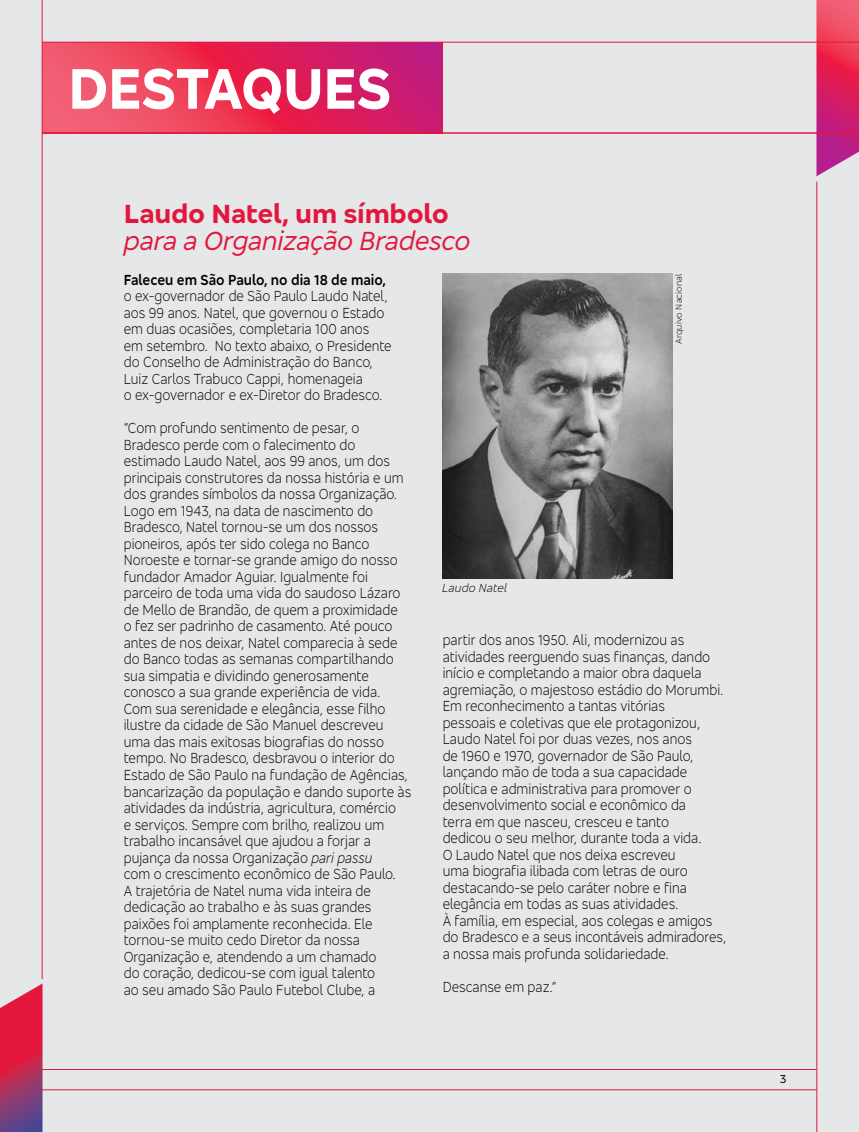
<style>
.page{position:relative;width:859px;height:1132px;background:#fff}
.page>*{position:absolute;margin:0;border:0;box-sizing:border-box;transform-origin:0 0}
.t1{font:700 58.5px "Bradesco Sans";letter-spacing:-.015em;color:#fff;scale:.96 1}
.t2{font:italic 27px "Bradesco Sans";letter-spacing:-.01em;color:#e3173e}
.t3{font:700 27px "Bradesco Sans";letter-spacing:-.01em;color:#e3173e}
.t4{font:300 15px/16.5px "Bradesco Sans";color:#000;scale:.9 1}
.t5{font:600 15px "Bradesco Sans";color:#000;scale:.9 1}
.t6{font:italic 300 12px "Bradesco Sans";letter-spacing:.01em;color:#000}
.t7{font:12px "Bradesco Sans";color:#000}
.t8{font:300 9px "Bradesco Sans";letter-spacing:.02em;color:#000}
.s1{font-style:italic}
</style>
<div class="page">
<div style="left:0;top:0;width:859px;height:1131px;background:#e6e7e8"></div>
<svg style="left:43px;top:43px;width:398px;height:90px;background:#e23160"></svg>
<hr style="left:42px;top:0;width:1px;height:978px;background:#e3173e">
<hr style="left:816px;top:182px;width:1px;height:949px;background:#e3173e">
<hr style="left:0;top:1089px;width:817px;height:1px;background:#e3173e">
<hr style="left:0;top:1068px;width:817px;height:1px;background:#e3173e">
<svg style="left:816px;top:0;width:43px;height:176px;background:#da3b72"></svg>
<hr style="left:441px;top:43px;width:1px;height:90px;background:#e3173e">
<hr style="left:42px;top:42px;width:817px;height:1px;background:#e3173e">
<svg style="left:0;top:983px;width:43px;height:148px;background:#bd3a64"></svg>
<hr style="left:42px;top:133px;width:817px;height:1px;background:#e3173e">
<img style="left:442px;top:273px;width:231px;height:305px">
<h1 class="t1" style="left:68px;top:50px;width:339px">DESTAQUES</h1>
<h2 class="t3" style="left:124px;top:196px;width:327px">Laudo Natel, um símbolo</h2>
<h2 class="t2" style="left:124px;top:223px;width:348px">para a Organização Bradesco</h2>
<p class="t5" style="left:124px;top:269px;width:293px">Faleceu em São Paulo, no dia 18 de maio,</p>
<p class="t4" style="left:124px;top:287px;width:299px">o ex-governador de São Paulo Laudo Natel, aos 99 anos. Natel, que governou o Estado em duas ocasiões, completaria 100 anos em setembro. No texto abaixo, o Presidente do Conselho de Administração do Banco, Luiz Carlos Trabuco Cappi, homenageia<br>o ex-governador e ex-Diretor do Bradesco.</p>
<p class="t4" style="left:124px;top:419px;width:321px">“Com profundo sentimento de pesar, o Bradesco perde com o falecimento do estimado Laudo Natel, aos 99 anos, um dos principais construtores da nossa história e um dos grandes símbolos da nossa Organização.<br>Logo em 1943, na data de nascimento do Bradesco, Natel tornou-se um dos nossos pioneiros, após ter sido colega no Banco Noroeste e tornar-se grande amigo do nosso fundador Amador Aguiar. Igualmente foi parceiro de toda uma vida do saudoso Lázaro de Mello de Brandão, de quem a proximidade<br>o fez ser padrinho de casamento. Até pouco antes de nos deixar, Natel comparecia à sede do Banco todas as semanas compartilhando sua simpatia e dividindo generosamente conosco a sua grande experiência de vida.<br>Com sua serenidade e elegância, esse filho ilustre da cidade de São Manuel descreveu uma das mais exitosas biografias do nosso tempo. No Bradesco, desbravou o interior do Estado de São Paulo na fundação de Agências, bancarização da população e dando suporte às atividades da indústria, agricultura, comércio<br>e serviços. Sempre com brilho, realizou um trabalho incansável que ajudou a forjar a pujança da nossa Organização <span class="s1">pari passu<br></span>com o crescimento econômico de São Paulo.<br>A trajetória de Natel numa vida inteira de dedicação ao trabalho e às suas grandes paixões foi amplamente reconhecida. Ele tornou-se muito cedo Diretor da nossa Organização e, atendendo a um chamado<br>do coração, dedicou-se com igual talento<br>ao seu amado São Paulo Futebol Clube, a</p>
<p class="t8" style="left:673px;top:344px;width:72px;rotate:-90deg">Arquivo Nacional</p>
<p class="t6" style="left:442px;top:580px;width:66px">Laudo Natel</p>
<p class="t4" style="left:443px;top:631px;width:317px">partir dos anos 1950. Ali, modernizou as atividades reerguendo suas finanças, dando início e completando a maior obra daquela agremiação, o majestoso estádio do Morumbi.<br>Em reconhecimento a tantas vitórias<br>pessoais e coletivas que ele protagonizou, Laudo Natel foi por duas vezes, nos anos<br>de 1960 e 1970, governador de São Paulo, lançando mão de toda a sua capacidade política e administrativa para promover o desenvolvimento social e econômico da<br>terra em que nasceu, cresceu e tanto<br>dedicou o seu melhor, durante toda a vida.<br>O Laudo Natel que nos deixa escreveu<br>uma biografia ilibada com letras de ouro destacando-se pelo caráter nobre e fina elegância em todas as suas atividades.<br>À família, em especial, aos colegas e amigos do Bradesco e a seus incontáveis admiradores, a nossa mais profunda solidariedade.</p>
<p class="t4" style="left:443px;top:977px;width:128px">Descanse em paz.”</p>
<p class="t7" style="left:780px;top:1071px;width:8px">3</p>
</div>
